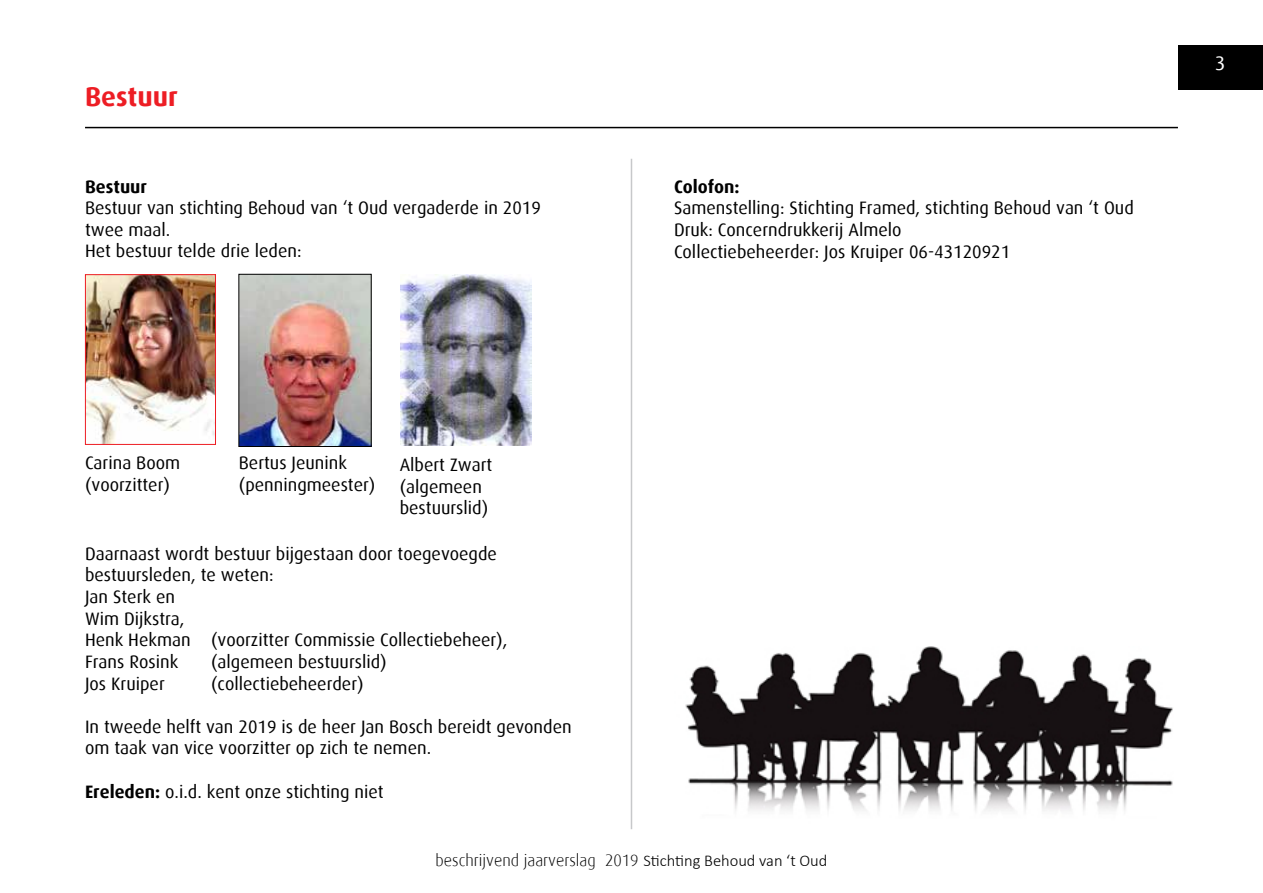
<style>
.page{position:relative;width:1263px;height:893px;background:#fff}
.page>*{position:absolute;margin:0;border:0;box-sizing:border-box;transform-origin:0 0}
.t1{font:700 27px "Dax";color:#ed1d24}
.t2{font:19.5px "Dax";color:#fff}
.t3{font:18px/21.6px "Dax";color:#000}
.t4{font:700 18px "Dax";color:#000}
.t5{font:300 16.5px "Dax";color:#000}
.s1{font-weight:700}
.s2{font-family:"Calibri"}
</style>
<div class="page">
<div style="left:1178px;top:45px;width:85px;height:45px;background:#000"></div>
<hr style="left:631px;top:159px;width:1px;height:670px;background:#c7c8ca">
<hr style="left:85px;top:127px;width:1093px;height:1px;background:#000">
<img style="left:87px;top:276px;width:127px;height:167px">
<div style="left:85px;top:274px;width:131px;height:171px;border:1px solid #ed1d24"></div>
<img style="left:240px;top:276px;width:130px;height:169px">
<div style="left:238px;top:274px;width:134px;height:173px;border:1px solid #000"></div>
<img style="left:400px;top:275px;width:131px;height:171px">
<img style="left:685px;top:646px;width:488px;height:165px">
<h1 class="t1" style="left:85px;top:82px;width:94px">Bestuur</h1>
<p class="t4" style="left:85px;top:176px;width:63px">Bestuur</p>
<p class="t3" style="left:85px;top:197px;width:457px">Bestuur van stichting Behoud van ‘t Oud vergaderde in 2019 twee maal.<br>Het bestuur telde drie leden:</p>
<p class="t3" style="left:85px;top:452px;width:97px">Carina Boom (voorzitter)</p>
<p class="t3" style="left:239px;top:452px;width:138px">Bertus Jeunink (penningmeester)</p>
<p class="t3" style="left:400px;top:454px;width:94px">Albert Zwart (algemeen bestuurslid)</p>
<p class="t3" style="left:85px;top:543px;width:424px">Daarnaast wordt bestuur bijgestaan door toegevoegde bestuursleden, te weten:<br>Jan Sterk en<br>Wim Dijkstra,<br>Henk Hekman (voorzitter Commissie Collectiebeheer),<br>Frans Rosink</p>
<p class="t3" style="left:211px;top:651px;width:177px">(algemeen bestuurslid)</p>
<p class="t3" style="left:85px;top:673px;width:81px">Jos Kruiper</p>
<p class="t3" style="left:211px;top:673px;width:154px">(collectiebeheerder)</p>
<p class="t3" style="left:85px;top:716px;width:488px">In tweede helft van 2019 is de heer Jan Bosch bereidt gevonden om taak van vice voorzitter op zich te nemen.</p>
<p class="t3" style="left:85px;top:781px;width:300px"><span class="s1">Ereleden:</span> o.i.d. kent onze stichting niet</p>
<p class="t4" style="left:674px;top:176px;width:67px">Colofon:</p>
<p class="t3" style="left:674px;top:197px;width:461px">Samenstelling: Stichting Framed, stichting Behoud van ‘t Oud<br>Druk: Concerndrukkerij Almelo<br>Collectiebeheerder: Jos Kruiper 06-43120921</p>
<p class="t5" style="left:436px;top:851px;width:393px">beschrijvend jaarverslag 2019 <span class="s2">Stichting Behoud van ‘t Oud</span></p>
<p class="t2" style="left:1215px;top:53px;width:12px">3</p>
</div>
